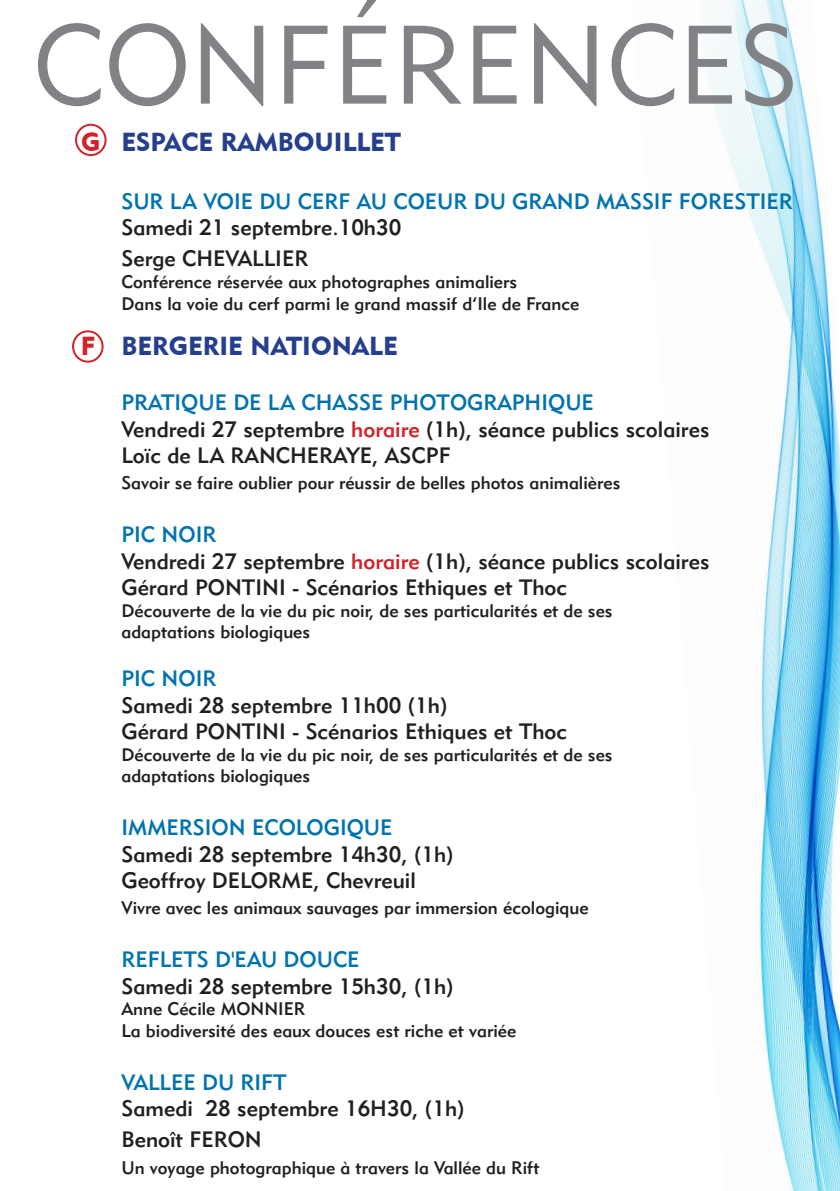
<style>
.page{position:relative;width:840px;height:1191px;background:#fff}
.page>*{position:absolute;margin:0;border:0;box-sizing:border-box;transform-origin:0 0}
.t1{font:110px "Geometric 415 BT Lite A";color:#808285}
.t2{font:26px "Geometric 415 BT Black A";color:#253f8e}
.t3{font:26px "Geometric 415 BT Black A";color:#d1232a}
.t4{font:22px "Geometric 415 BT Medium A";color:#231f20}
.t5{font:22px "Geometric 415 BT Medium A";color:#0073af}
.t6{font:18px "Geometric 415 BT Medium A";color:#231f20}
.s1{color:#d1232a}
</style>
<div class="page">
<img style="left:704px;top:0;width:135px;height:1191px">
<div style="left:75px;top:124px;width:31px;height:32px;border:2px solid #d1232a;border-radius:50%"></div>
<div style="left:72px;top:330px;width:31px;height:33px;border:2px solid #d1232a;border-radius:50%"></div>
<p class="t1" style="left:33px;top:-2px;width:766px">CONFÉRENCES</p>
<p class="t3" style="left:81px;top:126px;width:21px">G</p>
<p class="t3" style="left:81px;top:330px;width:16px">F</p>
<p class="t2" style="left:121px;top:126px;width:281px">ESPACE RAMBOUILLET</p>
<p class="t5" style="left:121px;top:188px;width:672px">SUR LA VOIE DU CERF AU COEUR DU GRAND MASSIF FORESTIER</p>
<p class="t4" style="left:121px;top:214px;width:281px">Samedi 21 septembre.10h30</p>
<p class="t4" style="left:121px;top:245px;width:188px">Serge CHEVALLIER</p>
<p class="t6" style="left:121px;top:271px;width:397px">Conférence réservée aux photographes animaliers</p>
<p class="t6" style="left:121px;top:292px;width:459px">Dans la voie du cerf parmi le grand massif d’Ile de France</p>
<p class="t2" style="left:121px;top:330px;width:278px">BERGERIE NATIONALE</p>
<p class="t5" style="left:121px;top:389px;width:473px">PRATIQUE DE LA CHASSE PHOTOGRAPHIQUE</p>
<p class="t4" style="left:121px;top:415px;width:589px">Vendredi 27 septembre <span class="s1">horaire</span> (1h), séance publics scolaires</p>
<p class="t4" style="left:121px;top:442px;width:330px">Loïc de LA RANCHERAYE, ASCPF</p>
<p class="t6" style="left:121px;top:472px;width:500px">Savoir se faire oublier pour réussir de belles photos animalières</p>
<p class="t5" style="left:121px;top:521px;width:96px">PIC NOIR</p>
<p class="t4" style="left:121px;top:547px;width:589px">Vendredi 27 septembre <span class="s1">horaire</span> (1h), séance publics scolaires</p>
<p class="t4" style="left:121px;top:574px;width:447px">Gérard PONTINI - Scénarios Ethiques et Thoc</p>
<p class="t6" style="left:121px;top:599px;width:492px">Découverte de la vie du pic noir, de ses particularités et de ses</p>
<p class="t6" style="left:121px;top:621px;width:190px">adaptations biologiques</p>
<p class="t5" style="left:121px;top:665px;width:96px">PIC NOIR</p>
<p class="t4" style="left:121px;top:691px;width:327px">Samedi 28 septembre 11h00 (1h)</p>
<p class="t4" style="left:121px;top:718px;width:447px">Gérard PONTINI - Scénarios Ethiques et Thoc</p>
<p class="t6" style="left:121px;top:743px;width:492px">Découverte de la vie du pic noir, de ses particularités et de ses</p>
<p class="t6" style="left:121px;top:765px;width:190px">adaptations biologiques</p>
<p class="t5" style="left:121px;top:814px;width:272px">IMMERSION ECOLOGIQUE</p>
<p class="t4" style="left:121px;top:840px;width:333px">Samedi 28 septembre 14h30, (1h)</p>
<p class="t4" style="left:121px;top:866px;width:296px">Geoffroy DELORME, Chevreuil</p>
<p class="t6" style="left:121px;top:897px;width:468px">Vivre avec les animaux sauvages par immersion écologique</p>
<p class="t5" style="left:121px;top:946px;width:239px">REFLETS D'EAU DOUCE</p>
<p class="t4" style="left:121px;top:972px;width:333px">Samedi 28 septembre 15h30, (1h)</p>
<p class="t6" style="left:121px;top:997px;width:185px">Anne Cécile MONNIER</p>
<p class="t6" style="left:121px;top:1019px;width:396px">La biodiversité des eaux douces est riche et variée</p>
<p class="t5" style="left:121px;top:1068px;width:167px">VALLEE DU RIFT</p>
<p class="t4" style="left:121px;top:1094px;width:344px">Samedi 28 septembre 16H30, (1h)</p>
<p class="t4" style="left:121px;top:1126px;width:142px">Benoît FERON</p>
<p class="t6" style="left:121px;top:1156px;width:419px">Un voyage photographique à travers la Vallée du Rift</p>
</div>
